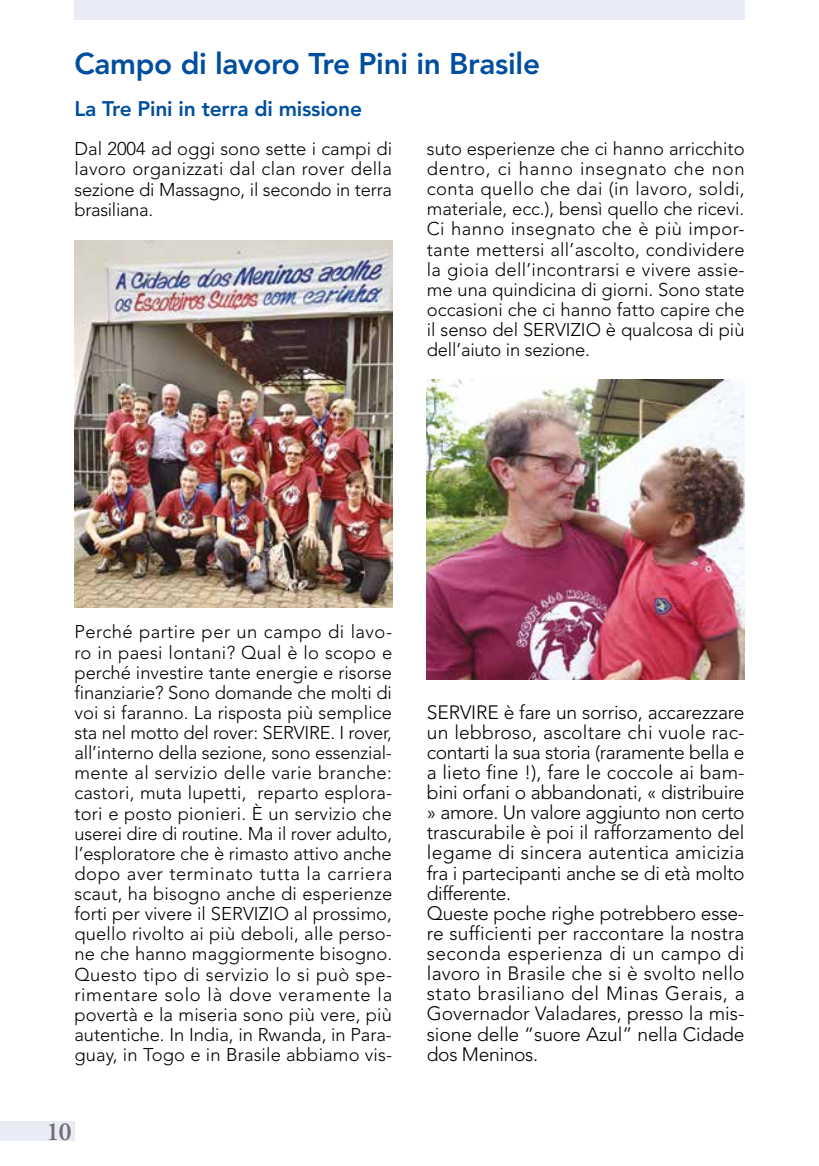
<style>
.page{position:relative;width:819px;height:1166px;background:#fff}
.page>*{position:absolute;margin:0;border:0;box-sizing:border-box;transform-origin:0 0}
.t1{font:800 29.75px "Avenir";letter-spacing:-.01em;color:#004f9f}
.t2{font:600 26.25px "Adobe Garamond Pro";color:#706f6f}
.t3{font:800 21px "Avenir";letter-spacing:-.01em;color:#004f9f}
.t4{font:300 19.25px/20.1px "Avenir";letter-spacing:-.005em;color:#000}
.t5{font:300 18.38px/20.1px "Avenir";letter-spacing:-.005em;color:#000;text-align:justify}
</style>
<div class="page">
<div style="left:74px;top:0;width:670px;height:20px;background:#e9ebf7"></div>
<div style="left:0;top:1121px;width:74px;height:20px;background:#e9ebf7"></div>
<img style="left:74px;top:240px;width:318px;height:367px">
<img style="left:427px;top:380px;width:317px;height:299px">
<h1 class="t1" style="left:74px;top:46px;width:467px">Campo di lavoro Tre Pini in Brasile</h1>
<p class="t3" style="left:74px;top:96px;width:289px">La Tre Pini in terra di missione</p>
<p class="t5" style="left:74px;top:139px;width:319px">Dal 2004 ad oggi sono sette i campi di lavoro organizzati dal clan rover della sezione di Massagno, il secondo in terra brasiliana.</p>
<p class="t5" style="left:427px;top:139px;width:319px">suto esperienze che ci hanno arricchito dentro, ci hanno insegnato che non conta quello che dai (in lavoro, soldi, materiale, ecc.), bensì quello che ricevi.<br>Ci hanno insegnato che è più impor&shy;tante mettersi all’ascolto, condividere la gioia dell’incontrarsi e vivere assie&shy;me una quindicina di giorni. Sono state occasioni che ci hanno fatto capire che il senso del SERVIZIO è qualcosa di più dell’aiuto in sezione.</p>
<p class="t5" style="left:74px;top:622px;width:319px">Perché partire per un campo di lavo&shy;ro in paesi lontani? Qual è lo scopo e perché investire tante energie e risorse finanziarie? Sono domande che molti di voi si faranno. La risposta più semplice sta nel motto del rover: SERVIRE. I rover, all’interno della sezione, sono essenzial&shy;mente al servizio delle varie branche: castori, muta lupetti, reparto esplora&shy;tori e posto pionieri. È un servizio che userei dire di routine. Ma il rover adulto, l’esploratore che è rimasto attivo anche dopo aver terminato tutta la carriera scaut, ha bisogno anche di esperienze forti per vivere il SERVIZIO al prossimo, quello rivolto ai più deboli, alle perso&shy;ne che hanno maggiormente bisogno.<br>Questo tipo di servizio lo si può spe&shy;rimentare solo là dove veramente la povertà e la miseria sono più vere, più autentiche. In India, in Rwanda, in Para&shy;guay, in Togo e in Brasile abbiamo vis-</p>
<h2 class="t2" style="left:46px;top:1116px;width:27px">10</h2>
<p class="t4" style="left:427px;top:702px;width:319px">SERVIRE è fare un sorriso, accarezzare un lebbroso, ascoltare chi vuole rac&shy;contarti la sua storia (raramente bella e a lieto fine !), fare le coccole ai bam&shy;bini orfani o abbandonati, « distribuire » amore. Un valore aggiunto non certo trascurabile è poi il rafforzamento del legame di sincera autentica amicizia fra i partecipanti anche se di età molto differente.<br>Queste poche righe potrebbero esse&shy;re sufficienti per raccontare la nostra seconda esperienza di un campo di lavoro in Brasile che si è svolto nello stato brasiliano del Minas Gerais, a Governador Valadares, presso la mis&shy;sione delle “suore Azul” nella Cidade dos Meninos.</p>
</div>
